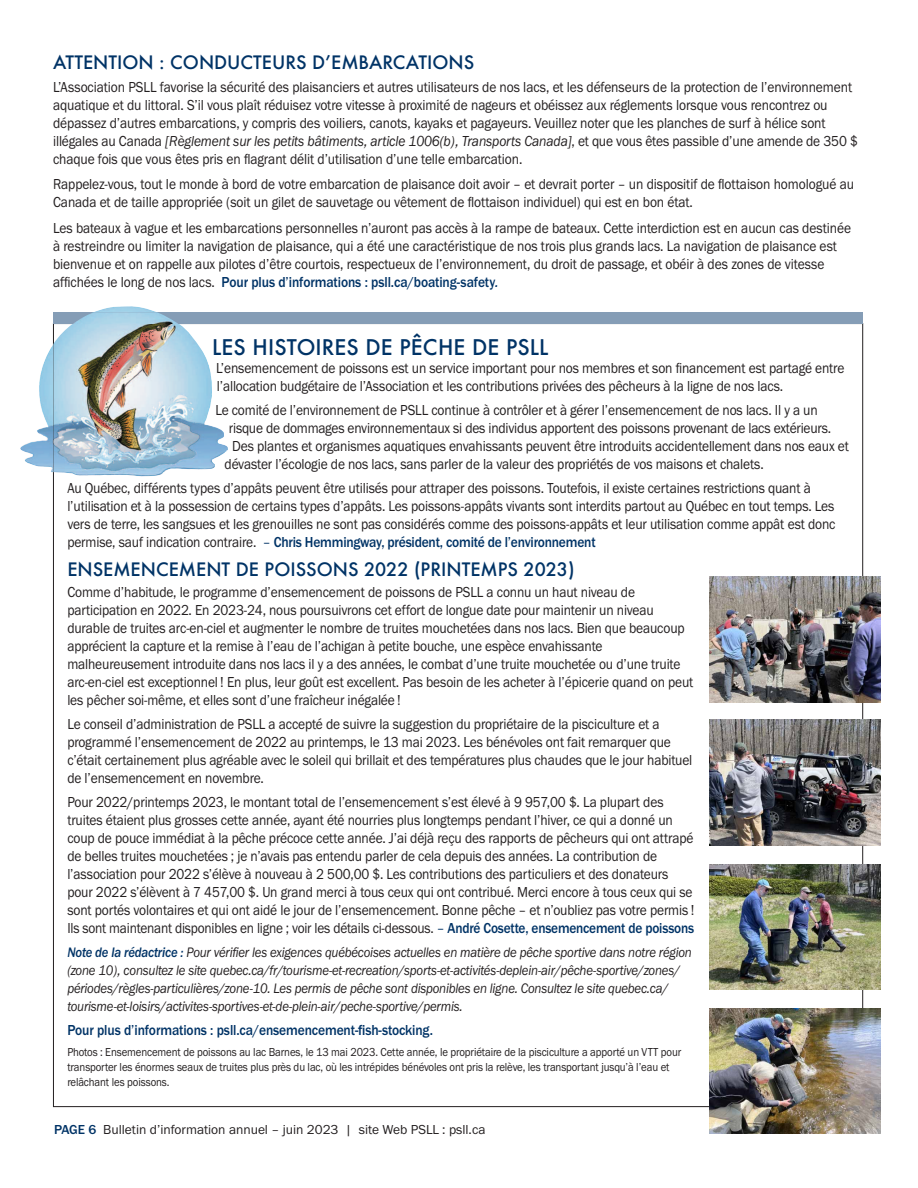
<style>
.page{position:relative;width:918px;height:1188px;background:#fff}
.page>*{position:absolute;margin:0;border:0;box-sizing:border-box;transform-origin:0 0}
.t1{font:500 21px "Futura";letter-spacing:.005em;color:#036}
.t2{font:500 18px "Futura";color:#036}
.t3{font:15px/18px "Franklin Gothic URW Boo";letter-spacing:-.01em;color:#231f20;scale:.9 1}
.t4{font:500 15px "Franklin Gothic URW";letter-spacing:-.01em;color:#036;scale:.9 1}
.t5{font:15px "Franklin Gothic URW Boo Ita";letter-spacing:-.01em;color:#231f20;scale:.9 1}
.t6{font:14.25px/18px "Franklin Gothic URW Boo Ita";letter-spacing:-.015em;color:#231f20;scale:.9 1}
.t7{font:13.5px "Franklin Gothic URW Boo";color:#231f20}
.t8{font:12px/15px "Franklin Gothic URW Boo";letter-spacing:-.01em;color:#231f20;scale:.9 1}
.s1{font-family:"Franklin Gothic URW Boo"}
.s2{font-family:"Franklin Gothic URW Boo";font-weight:400;color:#231f20}
.s3{font-family:"Franklin Gothic URW Med Ita";font-weight:400}
.s4{font-family:"Franklin Gothic URW Boo";font-weight:400}
.s5{color:#036}
.s6{font-family:"Franklin Gothic URW";font-weight:500;color:#036}
.s7{font-family:"Franklin Gothic URW Med Ita";color:#036}
</style>
<div class="page">
<div style="left:53px;top:313px;width:810px;height:11px;background:#859db6"></div>
<img style="left:93px;top:306px;width:65px;height:7px">
<img style="left:54px;top:324px;width:174px;height:152px">
<img style="left:20px;top:343px;width:34px;height:129px">
<img style="left:73px;top:313px;width:105px;height:11px">
<img style="left:710px;top:864px;width:171px;height:126px">
<img style="left:710px;top:720px;width:171px;height:126px">
<img style="left:710px;top:576px;width:171px;height:126px">
<img style="left:710px;top:1008px;width:171px;height:126px">
<p class="t2" style="left:53px;top:50px;width:423px">ATTENTION : CONDUCTEURS D’EMBARCATIONS</p>
<p class="t3" style="left:53px;top:79px;width:889px">L’Association PSLL favorise la sécurité des plaisanciers et autres utilisateurs de nos lacs, et les défenseurs de la protection de l’environnement aquatique et du littoral. S’il vous plaît réduisez votre vitesse à proximité de nageurs et obéissez aux réglements lorsque vous rencontrez ou dépassez d’autres embarcations, y compris des voiliers, canots, kayaks et pagayeurs. Veuillez noter que les planches de surf à hélice sont</p>
<p class="t5" style="left:53px;top:136px;width:896px"><span class="s1">illégales au Canada</span> [Règlement sur les petits bâtiments, article 1006(b), Transports Canada]<span class="s1">, et que vous êtes passible d’une amende de 350 $</span></p>
<p class="t3" style="left:53px;top:148px;width:892px;line-height:25.5px">chaque fois que vous êtes pris en flagrant délit d’utilisation d’une telle embarcation.<br>Rappelez-vous, tout le monde à bord de votre embarcation de plaisance doit avoir – et devrait porter – un dispositif de flottaison homologué au</p>
<p class="t3" style="left:53px;top:191px;width:888px;line-height:25.5px">Canada et de taille appropriée (soit un gilet de sauvetage ou vêtement de flottaison individuel) qui est en bon état.<br>Les bateaux à vague et les embarcations personnelles n’auront pas accès à la rampe de bateaux. Cette interdiction est en aucun cas destinée</p>
<p class="t3" style="left:53px;top:238px;width:873px">à restreindre ou limiter la navigation de plaisance, qui a été une caractéristique de nos trois plus grands lacs. La navigation de plaisance est bienvenue et on rappelle aux pilotes d’être courtois, respectueux de l’environnement, du droit de passage, et obéir à des zones de vitesse</p>
<p class="t4" style="left:53px;top:277px;width:496px"><span class="s2">affichées le long de nos lacs.</span> Pour plus d’informations : psll.ca/boating-safety<span class="s3">.</span></p>
<h1 class="t1" style="left:212px;top:333px;width:338px">LES HISTOIRES DE PÊCHE DE PSLL</h1>
<p class="t3" style="left:216px;top:360px;width:700px">L’ensemencement de poissons est un service important pour nos membres et son financement est partagé entre l’allocation budgétaire de l’Association et les contributions privées des pêcheurs à la ligne de nos lacs.</p>
<p class="t3" style="left:215px;top:402px;width:671px">Le comité de l’environnement de PSLL continue à contrôler et à gérer l’ensemencement de nos lacs. Il y a un</p>
<p class="t3" style="left:229px;top:420px;width:671px">risque de dommages environnementaux si des individus apportent des poissons provenant de lacs extérieurs.</p>
<p class="t3" style="left:232px;top:438px;width:687px">Des plantes et organismes aquatiques envahissants peuvent être introduits accidentellement dans nos eaux et</p>
<p class="t3" style="left:225px;top:456px;width:601px">dévaster l’écologie de nos lacs, sans parler de la valeur des propriétés de vos maisons et chalets.</p>
<p class="t3" style="left:67px;top:480px;width:855px">Au Québec, différents types d’appâts peuvent être utilisés pour attraper des poissons. Toutefois, il existe certaines restrictions quant à l’utilisation et à la possession de certains types d’appâts. Les poissons-appâts vivants sont interdits partout au Québec en tout temps. Les vers de terre, les sangsues et les grenouilles ne sont pas considérés comme des poissons-appâts et leur utilisation comme appât est donc</p>
<p class="t4" style="left:67px;top:537px;width:589px"><span class="s2">permise, sauf indication contraire.</span> <span class="s4">–</span> Chris Hemmingway, président, comité de l’environnement</p>
<p class="t2" style="left:67px;top:557px;width:509px">ENSEMENCEMENT DE POISSONS 2022 (PRINTEMPS 2023)</p>
<p class="t3" style="left:67px;top:584px;width:697px">Comme d’habitude, le programme d’ensemencement de poissons de PSLL a connu un haut niveau de participation en 2022. En 2023-24, nous poursuivrons cet effort de longue date pour maintenir un niveau durable de truites arc-en-ciel et augmenter le nombre de truites mouchetées dans nos lacs. Bien que beaucoup apprécient la capture et la remise à l’eau de l’achigan à petite bouche, une espèce envahissante malheureusement introduite dans nos lacs il y a des années, le combat d’une truite mouchetée ou d’une truite arc-en-ciel est exceptionnel ! En plus, leur goût est excellent. Pas besoin de les acheter à l’épicerie quand on peut les pêcher soi-même, et elles sont d’une fraîcheur inégalée !</p>
<p class="t3" style="left:67px;top:716px;width:696px">Le conseil d’administration de PSLL a accepté de suivre la suggestion du propriétaire de la pisciculture et a programmé l’ensemencement de 2022 au printemps, le 13 mai 2023. Les bénévoles ont fait remarquer que c’était certainement plus agréable avec le soleil qui brillait et des températures plus chaudes que le jour habituel de l’ensemencement en novembre.</p>
<p class="t3" style="left:67px;top:794px;width:698px">Pour 2022/printemps 2023, le montant total de l’ensemencement s’est élevé à 9 957,00 $. La plupart des truites étaient plus grosses cette année, ayant été nourries plus longtemps pendant l’hiver, ce qui a donné un coup de pouce immédiat à la pêche précoce cette année. J’ai déjà reçu des rapports de pêcheurs qui ont attrapé de belles truites mouchetées ; je n’avais pas entendu parler de cela depuis des années. La contribution de l’association pour 2022 s’élève à nouveau à 2 500,00 $. Les contributions des particuliers et des donateurs pour 2022 s’élèvent à 7 457,00 $. Un grand merci à tous ceux qui ont contribué. Merci encore à tous ceux qui se sont portés volontaires et qui ont aidé le jour de l’ensemencement. Bonne pêche – et n’oubliez pas votre permis !<br>Ils sont maintenant disponibles en ligne ; voir les détails ci-dessous. <span class="s5">–</span> <span class="s6">André Cosette, ensemencement de poissons</span></p>
<p class="t6" style="left:67px;top:944px;width:696px"><span class="s7">Note de la rédactrice :</span> Pour vérifier les exigences québécoises actuelles en matière de pêche sportive dans notre région (zone 10), consultez le site quebec.ca/fr/tourisme-et-recreation/sports-et-activités-deplein-air/pêche-sportive/zones/ périodes/règles-particulières/zone-10. Les permis de pêche sont disponibles en ligne. Consultez le site quebec.ca/ tourisme-et-loisirs/activites-sportives-et-de-plein-air/peche-sportive/permis.</p>
<p class="t4" style="left:67px;top:1025px;width:408px">Pour plus d’informations : psll.ca/ensemencement-fish-stocking.</p>
<p class="t8" style="left:67px;top:1045px;width:684px">Photos : Ensemencement de poissons au lac Barnes, le 13 mai 2023. Cette année, le propriétaire de la pisciculture a apporté un VTT pour transporter les énormes seaux de truites plus près du lac, où les intrépides bénévoles ont pris la relève, les transportant jusqu’à l’eau et relâchant les poissons.</p>
<p class="t7" style="left:54px;top:1125px;width:433px"><span class="s6">PAGE 6</span> Bulletin d’information annuel – juin 2023 | site Web PSLL : psll.ca</p>
</div>
